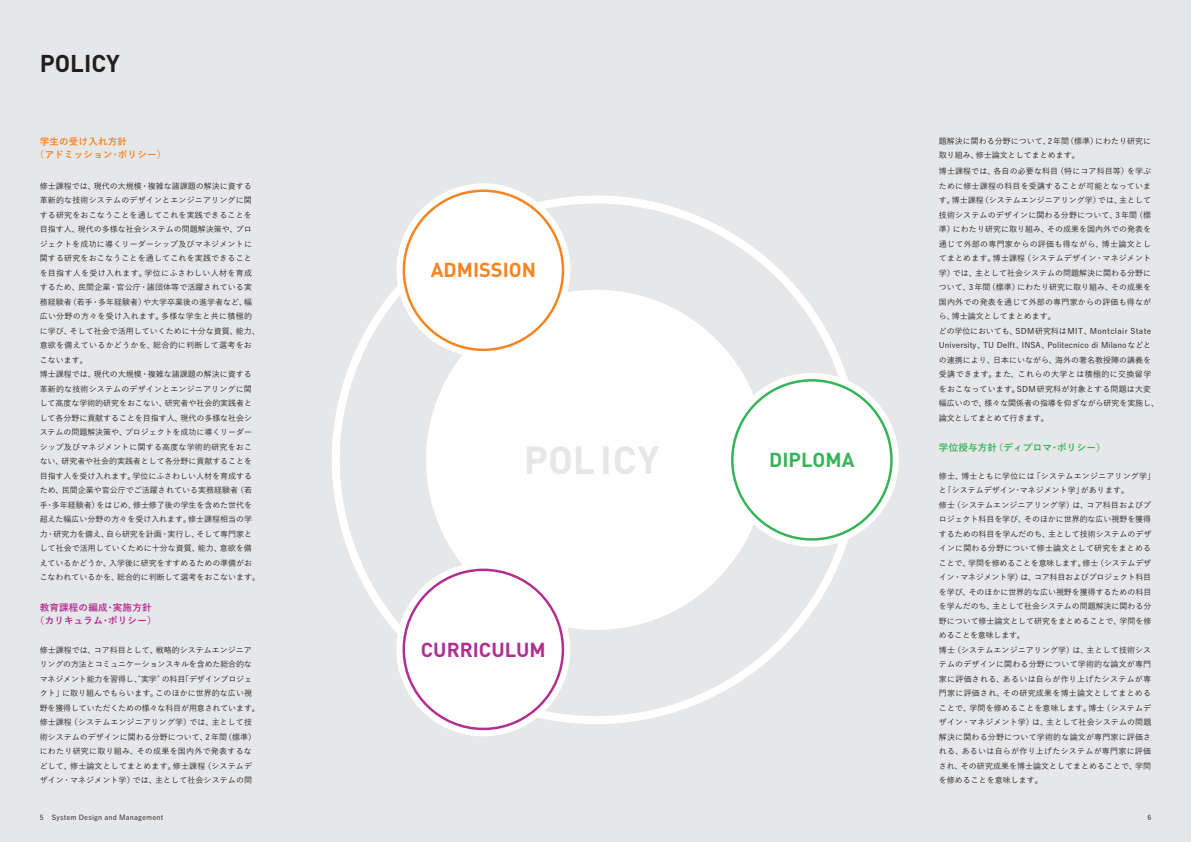
<style>
.page{position:relative;width:1191px;height:842px;background:#e6e7e9}
.page>*{position:absolute;margin:0;border:0;box-sizing:border-box;transform-origin:0 0}
.t1{font:700 38.7px "DIN";letter-spacing:.01em;color:#e6e7e9}
.t2{font:700 24px "DIN";color:#231f20}
.t3{font:700 20px "DIN";color:#b22f92}
.t4{font:700 20px "DIN";color:#f58520}
.t5{font:700 20px "DIN";color:#36b558}
.t6{font:700 9.5px/13.5px "Yu Go Pr 6 N";letter-spacing:.025em;color:#b22f92;text-align:center}
.t7{font:700 9.5px/13.5px "Yu Go Pr 6 N";letter-spacing:.025em;color:#f58520}
.t8{font:700 9.5px "Yu Go Pr 6 N";letter-spacing:.025em;color:#36b558}
.t9{font:500 8px/14.5px "Yu Go Pr 6 N";color:#231f20}
.t10{font:500 7px "Yu Go Pr 6 N";letter-spacing:.03em;color:#231f20}
.s1{font-family:"Axis Latin Pro";font-weight:300}
</style>
<div class="page">
<svg style="left:332px;top:195px;width:509px;height:529px"></svg>
<div style="left:426px;top:290px;width:340px;height:340px;background:#fff;border-radius:50%"></div>
<svg style="left:396px;top:195px;width:174px;height:162px"></svg>
<svg style="left:401px;top:183px;width:164px;height:169px"></svg>
<svg style="left:384px;top:550px;width:198px;height:186px"></svg>
<svg style="left:401px;top:473px;width:164px;height:258px"></svg>
<svg style="left:735px;top:433px;width:164px;height:126px"></svg>
<svg style="left:730px;top:284px;width:164px;height:258px"></svg>
<h2 class="t2" style="left:40px;top:48px;width:82px">POLICY</h2>
<p class="t7" style="left:35px;top:135px;width:133px;text-indent:5px">学生の受け入れ方針<br>（アドミッション・ポリシー）</p>
<p class="t9" style="left:40px;top:178px;width:222px">修士課程では、現代の大規模・複雑な諸課題の解決に資する革新的な技術システムのデザインとエンジニアリングに関する研究をおこなうことを通してこれを実践できることを目指す人、現代の多様な社会システムの問題解決策や、プロジェクトを成功に導くリーダーシップ及びマネジメントに関する研究をおこなうことを通してこれを実践できることを目指す人を受け入れます。学位にふさわしい人材を育成するため、民間企業・官公庁・諸団体等で活躍されている実務経験者（若手・多年経験者）や大学卒業後の進学者など、幅広い分野の方々を受け入れます。多様な学生と共に積極的に学び、そして社会で活用していくために十分な資質、能力、意欲を備えているかどうかを、総合的に判断して選考をおこないます。<br>博士課程では、現代の大規模・複雑な諸課題の解決に資する革新的な技術システムのデザインとエンジニアリングに関して高度な学術的研究をおこない、研究者や社会的実践者として各分野に貢献することを目指す人、現代の多様な社会システムの問題解決策や、プロジェクトを成功に導くリーダーシップ及びマネジメントに関する高度な学術的研究をおこない、研究者や社会的実践者として各分野に貢献することを目指す人を受け入れます。学位にふさわしい人材を育成するため、民間企業や官公庁でご活躍されている実務経験者（若手・多年経験者）をはじめ、修士修了後の学生を含めた世代を超えた幅広い分野の方々を受け入れます。修士課程相当の学力・研究力を備え、自ら研究を計画・実行し、そして専門家として社会で活用していくために十分な資質、能力、意欲を備えているかどうか、入学後に研究をすすめるための準備がおこなわれているかを、総合的に判断して選考をおこないます。</p>
<p class="t6" style="left:35px;top:601px;width:123px">教育課程の編成・実施方針（カリキュラム・ポリシー）</p>
<p class="t9" style="left:40px;top:642px;width:222px">修士課程では、コア科目として、戦略的システムエンジニアリングの方法とコミュニケーションスキルを含めた総合的なマネジメント能力を習得し､<span class="s1">“</span>実学<span class="s1">”</span> の科目「デザインプロジェクト」に取り組んでもらいます。このほかに世界的な広い視野を獲得していただくための様々な科目が用意されています。修士課程（システムエンジニアリング学）では、主として技術システムのデザインに関わる分野について、2年間（標準）にわたり研究に取り組み、その成果を国内外で発表するなどして、修士論文としてまとめます。修士課程（システムデザイン・マネジメント学）では、主として社会システムの問</p>
<h3 class="t4" style="left:431px;top:257px;width:107px">ADMISSION</h3>
<h1 class="t1" style="left:524px;top:434px;width:137px">POL ICY</h1>
<h3 class="t3" style="left:421px;top:636px;width:126px">CURRICULUM</h3>
<h3 class="t5" style="left:769px;top:447px;width:87px">DIPLOMA</h3>
<p class="t9" style="left:939px;top:132px;width:214px">題解決に関わる分野について、2年間（標準）にわたり研究に取り組み、修士論文としてまとめます。</p>
<p class="t9" style="left:939px;top:163px;width:222px">博士課程では、各自の必要な科目（特にコア科目等）を学ぶために修士課程の科目を受講することが可能となっています。博士課程（システムエンジニアリング学）では、主として技術システムのデザインに関わる分野について、3年間（標準）にわたり研究に取り組み、その成果を国内外での発表を通じて外部の専門家からの評価も得ながら、博士論文としてまとめます。博士課程（システムデザイン・マネジメント学）では、主として社会システムの問題解決に関わる分野について、3年間（標準）にわたり研究に取り組み、その成果を国内外での発表を通じて外部の専門家からの評価も得ながら、博士論文としてまとめます。<br>どの学位においても、SDM研究科はMIT、Montclair State<br>University、TU Delft、INSA、Politecnico di Milanoなどとの連携により、日本にいながら、海外の著名教授陣の講義を受講できます。また、これらの大学とは積極的に交換留学をおこなっています。SDM研究科が対象とする問題は大変幅広いので、様々な関係者の指導を仰ぎながら研究を実施し、論文としてまとめて行きます。</p>
<p class="t8" style="left:939px;top:442px;width:168px">学位授与方針（ディプロマ・ポリシー）</p>
<p class="t9" style="left:939px;top:468px;width:218px">修士、博士ともに学位には「システムエンジニアリング学」と「システムデザイン・マネジメント学」があります。<br>修士（システムエンジニアリング学）は、コア科目およびプロジェクト科目を学び、そのほかに世界的な広い視野を獲得するための科目を学んだのち、主として技術システムのデザインに関わる分野について修士論文として研究をまとめることで、学問を修めることを意味します。修士（システムデザイン・マネジメント学）は、コア科目およびプロジェクト科目を学び、そのほかに世界的な広い視野を獲得するための科目を学んだのち、主として社会システムの問題解決に関わる分野について修士論文として研究をまとめることで、学問を修めることを意味します。<br>博士（システムエンジニアリング学）は、主として技術システムのデザインに関わる分野について学術的な論文が専門家に評価される、あるいは自らが作り上げたシステムが専門家に評価され、その研究成果を博士論文としてまとめることで、学問を修めることを意味します。博士（システムデザイン・マネジメント学）は、主として社会システムの問題解決に関わる分野について学術的な論文が専門家に評価される、あるいは自らが作り上げたシステムが専門家に評価され、その研究成果を博士論文としてまとめることで、学問を修めることを意味します。</p>
<p class="t10" style="left:40px;top:811px;width:125px">5 System Design and Management</p>
<p class="t10" style="left:1147px;top:811px;width:5px">6</p>
</div>
